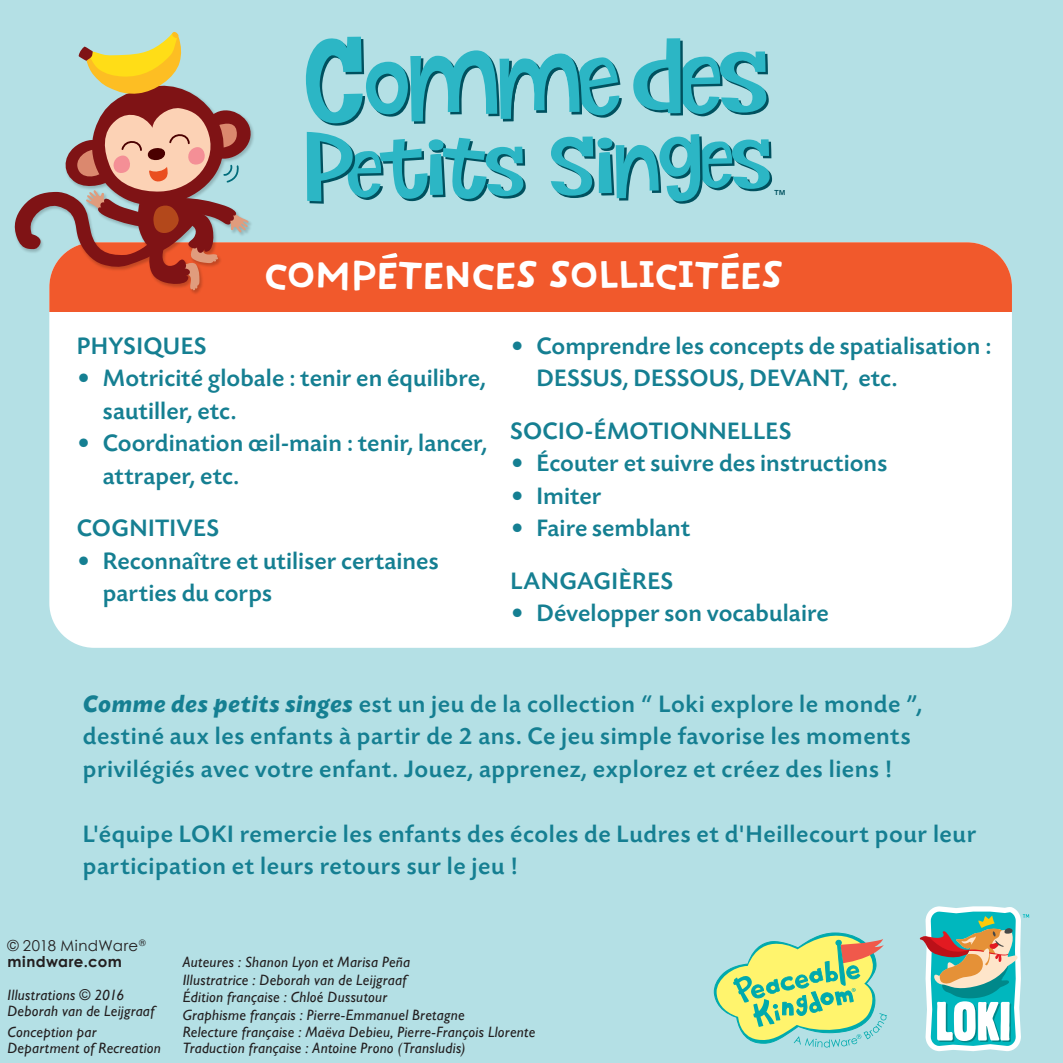
<style>
.page{position:relative;width:1063px;height:1063px;background:#b4e0e5}
.page>*{position:absolute;margin:0;border:0;box-sizing:border-box;transform-origin:0 0}
.t1{font:37.5px "Kanga";letter-spacing:.005em;color:#fff}
.t2{font:500 25px/32.5px "Today SBOP";letter-spacing:.01em;color:#157f92}
.t3{font:italic 15px/17.2px "Gill Sans";letter-spacing:.02em;color:#231f20}
.t4{font:15px/16.2px "Century Gothic";letter-spacing:.025em;color:#231f20}
.t5{font:14px "Helvetica";color:#00515f}
.s1{font-weight:700;font-style:italic}
.s2{font-weight:700}
</style>
<div class="page">
<div style="left:49px;top:312px;width:963px;height:336px;background:#fff"></div>
<div style="left:49px;top:242px;width:963px;height:70px;background:#f1592c"></div>
<svg style="left:14px;top:32px;width:243px;height:260px"></svg>
<svg style="left:714px;top:932px;width:173px;height:116px"></svg>
<svg style="left:382px;top:253px;width:16px;height:6px"></svg>
<svg style="left:723px;top:253px;width:16px;height:6px"></svg>
<svg style="left:306px;top:37px;width:316px;height:89px"></svg>
<svg style="left:633px;top:38px;width:136px;height:78px"></svg>
<svg style="left:551px;top:134px;width:221px;height:70px"></svg>
<svg style="left:307px;top:132px;width:219px;height:72px"></svg>
<svg style="left:919px;top:906px;width:110px;height:145px"></svg>
<p class="t5" style="left:773px;top:184px;width:16px">™</p>
<p class="t1" style="left:264px;top:259px;width:521px">COMPETENCES SOLLICITEES</p>
<p class="t2" style="left:77px;top:330px;width:131px">PHYSIQUES</p>
<p class="t2" style="left:103px;top:362px;width:385px;text-indent:-26px">• Motricité globale : tenir en équilibre, sautiller, etc.</p>
<p class="t2" style="left:103px;top:427px;width:386px;text-indent:-26px">• Coordination œil-main : tenir, lancer, attraper, etc.</p>
<p class="t2" style="left:77px;top:512px;width:144px">COGNITIVES</p>
<p class="t2" style="left:103px;top:545px;width:337px;text-indent:-26px">• Reconnaître et utiliser certaines parties du corps</p>
<p class="t2" style="left:537px;top:330px;width:456px;text-indent:-26px">• Comprendre les concepts de spatialisation :<br>DESSUS, DESSOUS, DEVANT, etc.</p>
<p class="t2" style="left:510px;top:415px;width:283px">SOCIO-ÉMOTIONNELLES</p>
<p class="t2" style="left:510px;top:447px;width:378px">• Écouter et suivre des instructions</p>
<p class="t2" style="left:510px;top:480px;width:93px">• Imiter</p>
<p class="t2" style="left:510px;top:502px;width:181px;line-height:52.5px">• Faire semblant<br>LANGAGIÈRES</p>
<p class="t2" style="left:510px;top:597px;width:320px">• Développer son vocabulaire</p>
<p class="t2" style="left:83px;top:688px;width:841px"><span class="s1">Comme des petits singes</span> est un jeu de la collection “ Loki explore le monde ”, destiné aux les enfants à partir de 2 ans. Ce jeu simple favorise les moments privilégiés avec votre enfant. Jouez, apprenez, explorez et créez des liens !</p>
<p class="t2" style="left:83px;top:818px;width:895px">L'équipe LOKI remercie les enfants des écoles de Ludres et d'Heillecourt pour leur participation et leurs retours sur le jeu !</p>
<p class="t4" style="left:7px;top:937px;width:140px">© 2018 MindWare<sup>® </sup><span class="s2">mindware.com</span></p>
<p class="t3" style="left:7px;top:986px;width:148px;line-height:16.2px">Illustrations © 2016<br>Deborah van de Leijgraaf</p>
<p class="t3" style="left:7px;top:1024px;width:155px;line-height:16.2px">Conception par<br>Department of Recreation</p>
<p class="t3" style="left:183px;top:953px;width:354px">Auteures : Shanon Lyon et Marisa Peña<br>Illustratrice : Deborah van de Leijgraaf<br>Édition française : Chloé Dussutour<br>Graphisme français : Pierre-Emmanuel Bretagne<br>Relecture française : Maëva Debieu, Pierre-François Llorente Traduction française : Antoine Prono (Transludis)</p>
</div>
